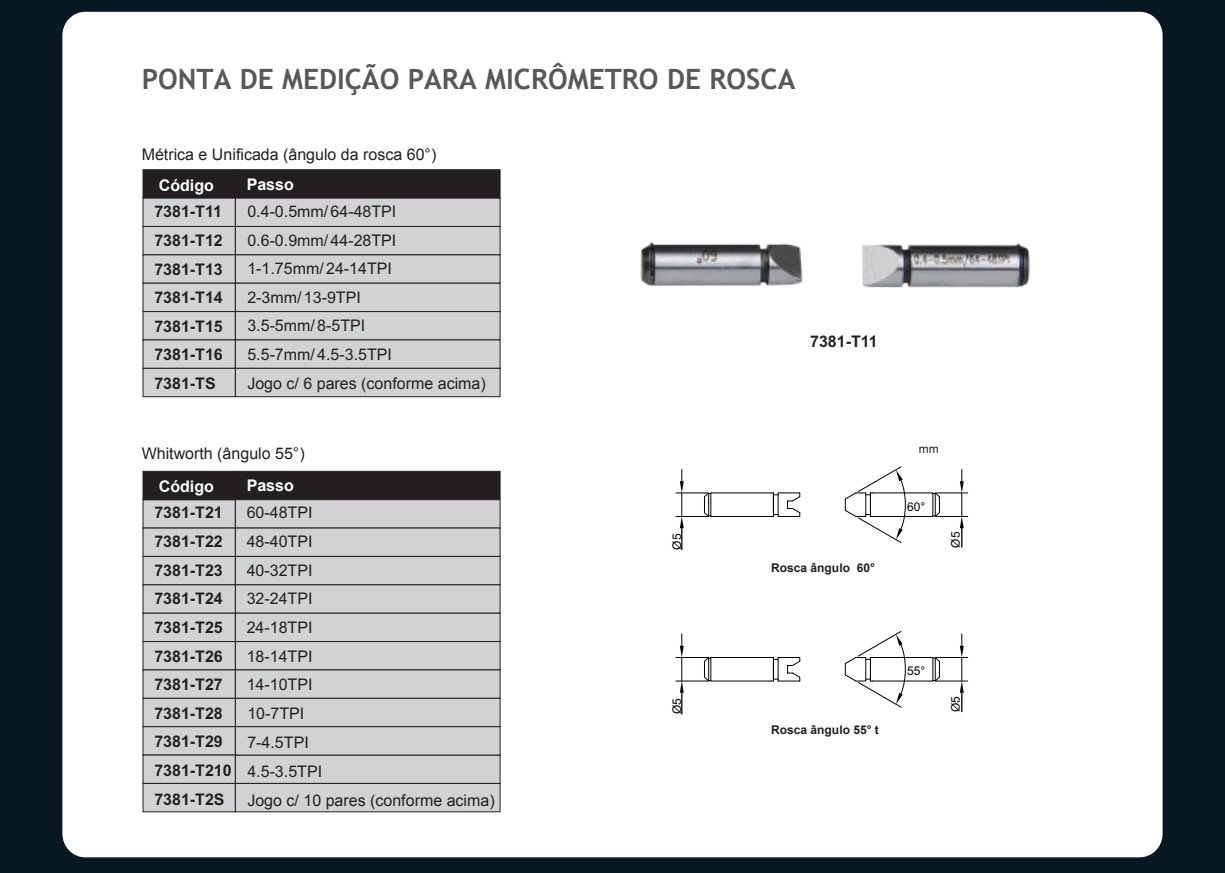
<style>
.page{position:relative;width:1225px;height:873px;background:#fff}
.page>*{position:absolute;margin:0;border:0;box-sizing:border-box;transform-origin:0 0}
.t1{font:700 28px "Trebuchet MS";color:#57585a}
.t2{font:16px/28.6px "Arial";color:#231f20}
.t3{font:700 16px/28.6px "Arial";color:#231f20;text-align:justify}
.t4{font:700 16px "Arial";color:#fff}
.t5{font:700 12px "Arial";color:#231f20}
.t6{font:12px "Arial";color:#010202}
.t7{font:12px "Arial";color:#231f20}
.s1{font-weight:700;color:#fff}
</style>
<div class="page">
<div style="left:0;top:0;width:1225px;height:872px;background:#071822"></div>
<div style="left:62px;top:12px;width:1100px;height:845px;background:#fff;border-radius:23px"></div>
<div style="left:142px;top:499px;width:94px;height:29px;background:#d1d2d4"></div>
<div style="left:142px;top:527px;width:94px;height:29px;background:#d1d2d4;border:1px solid #231f20"></div>
<div style="left:142px;top:555px;width:94px;height:30px;background:#d1d2d4;border:1px solid #231f20"></div>
<div style="left:142px;top:584px;width:94px;height:29px;background:#d1d2d4;border:1px solid #231f20"></div>
<div style="left:142px;top:612px;width:94px;height:29px;background:#d1d2d4;border:1px solid #231f20"></div>
<div style="left:142px;top:640px;width:94px;height:30px;background:#d1d2d4;border:1px solid #231f20"></div>
<div style="left:142px;top:669px;width:94px;height:29px;background:#d1d2d4;border:1px solid #231f20"></div>
<div style="left:142px;top:697px;width:94px;height:29px;background:#d1d2d4;border:1px solid #231f20"></div>
<div style="left:142px;top:725px;width:94px;height:30px;background:#d1d2d4;border:1px solid #231f20"></div>
<div style="left:142px;top:754px;width:94px;height:29px;background:#d1d2d4;border:1px solid #231f20"></div>
<div style="left:235px;top:754px;width:265px;height:29px;background:#d1d2d4;border:1px solid #231f20"></div>
<div style="left:142px;top:470px;width:94px;height:30px;background:#231f20;border:1px solid #231f20"></div>
<div style="left:235px;top:470px;width:265px;height:30px;background:#231f20;border:1px solid #231f20"></div>
<div style="left:235px;top:499px;width:265px;height:29px;background:#d1d2d4;border:1px solid #231f20"></div>
<div style="left:235px;top:527px;width:265px;height:29px;background:#d1d2d4;border:1px solid #231f20"></div>
<div style="left:235px;top:555px;width:265px;height:30px;background:#d1d2d4;border:1px solid #231f20"></div>
<div style="left:235px;top:584px;width:265px;height:29px;background:#d1d2d4;border:1px solid #231f20"></div>
<div style="left:235px;top:612px;width:265px;height:29px;background:#d1d2d4;border:1px solid #231f20"></div>
<div style="left:235px;top:640px;width:265px;height:30px;background:#d1d2d4;border:1px solid #231f20"></div>
<div style="left:235px;top:669px;width:265px;height:29px;background:#d1d2d4;border:1px solid #231f20"></div>
<div style="left:235px;top:697px;width:265px;height:29px;background:#d1d2d4;border:1px solid #231f20"></div>
<div style="left:235px;top:725px;width:265px;height:30px;background:#d1d2d4;border:1px solid #231f20"></div>
<div style="left:142px;top:169px;width:94px;height:29px;background:#231f20;border:1px solid #231f20"></div>
<div style="left:235px;top:169px;width:265px;height:29px;background:#231f20;border:1px solid #231f20"></div>
<div style="left:142px;top:197px;width:94px;height:30px;background:#d1d2d4;border:1px solid #231f20"></div>
<div style="left:142px;top:226px;width:94px;height:29px;background:#d1d2d4;border:1px solid #231f20"></div>
<div style="left:142px;top:254px;width:94px;height:29px;background:#d1d2d4;border:1px solid #231f20"></div>
<div style="left:142px;top:282px;width:94px;height:30px;background:#d1d2d4;border:1px solid #231f20"></div>
<div style="left:142px;top:311px;width:94px;height:29px;background:#d1d2d4;border:1px solid #231f20"></div>
<div style="left:142px;top:339px;width:94px;height:29px;background:#d1d2d4;border:1px solid #231f20"></div>
<div style="left:235px;top:197px;width:265px;height:30px;background:#d1d2d4;border:1px solid #231f20"></div>
<div style="left:235px;top:226px;width:265px;height:29px;background:#d1d2d4;border:1px solid #231f20"></div>
<div style="left:235px;top:254px;width:265px;height:29px;background:#d1d2d4;border:1px solid #231f20"></div>
<div style="left:235px;top:282px;width:265px;height:30px;background:#d1d2d4;border:1px solid #231f20"></div>
<div style="left:235px;top:311px;width:265px;height:29px;background:#d1d2d4;border:1px solid #231f20"></div>
<div style="left:235px;top:339px;width:265px;height:29px;background:#d1d2d4;border:1px solid #231f20"></div>
<div style="left:142px;top:367px;width:94px;height:30px;background:#d1d2d4;border:1px solid #231f20"></div>
<div style="left:235px;top:367px;width:265px;height:30px;background:#d1d2d4;border:1px solid #231f20"></div>
<div style="left:142px;top:782px;width:94px;height:30px;background:#d1d2d4;border:1px solid #231f20"></div>
<div style="left:235px;top:782px;width:265px;height:30px;background:#d1d2d4;border:1px solid #231f20"></div>
<svg style="left:675px;top:469px;width:125px;height:80px"></svg>
<svg style="left:844px;top:466px;width:124px;height:81px"></svg>
<svg style="left:675px;top:633px;width:125px;height:81px"></svg>
<svg style="left:844px;top:631px;width:124px;height:81px"></svg>
<img style="left:640px;top:241px;width:389px;height:47px">
<p class="t1" style="left:142px;top:62px;width:655px">PONTA DE MEDIÇÃO PARA MICRÔMETRO DE ROSCA</p>
<p class="t2" style="left:159px;top:140px;width:279px;line-height:30.2px;text-indent:-17px">Métrica e Unificada (ângulo da rosca 60°)<br><span class="s1">Código</span></p>
<p class="t4" style="left:247px;top:174px;width:49px">Passo</p>
<p class="t3" style="left:154px;top:199px;width:70px">7381-T11<br>7381-T12<br>7381-T13<br>7381-T14<br>7381-T15<br>7381-T16<br>7381-TS</p>
<p class="t2" style="left:247px;top:198px;width:240px">0.4-0.5mm/ 64-48TPI<br>0.6-0.9mm/ 44-28TPI<br>1-1.75mm/ 24-14TPI<br>2-3mm/ 13-9TPI<br>3.5-5mm/ 8-5TPI<br>5.5-7mm/ 4.5-3.5TPI<br>Jogo c/ 6 pares (conforme acima)</p>
<p class="t2" style="left:159px;top:437px;width:147px;line-height:33.2px;text-indent:-17px">Whitworth (ângulo 55°)<br><span class="s1">Código</span></p>
<p class="t2" style="left:247px;top:472px;width:249px"><span class="s1">Passo<br></span>60-48TPI<br>48-40TPI<br>40-32TPI<br>32-24TPI<br>24-18TPI<br>18-14TPI<br>14-10TPI<br>10-7TPI<br>7-4.5TPI<br>4.5-3.5TPI<br>Jogo c/ 10 pares (conforme acima)</p>
<p class="t3" style="left:154px;top:499px;width:79px;text-align:left">7381-T21<br>7381-T22<br>7381-T23<br>7381-T24<br>7381-T25<br>7381-T26<br>7381-T27<br>7381-T28<br>7381-T29<br>7381-T210<br>7381-T2S</p>
<p class="t3" style="left:810px;top:328px;width:69px">7381-T11</p>
<p class="t7" style="left:918px;top:444px;width:21px">mm</p>
<p class="t6" style="left:907px;top:501px;width:20px">60°</p>
<p class="t6" style="left:672px;top:549px;width:18px;rotate:-90deg">Ø5</p>
<p class="t6" style="left:951px;top:547px;width:18px;rotate:-90deg">Ø5</p>
<p class="t5" style="left:771px;top:559px;width:105px">Rosca ângulo 60°</p>
<p class="t6" style="left:907px;top:666px;width:20px">55°</p>
<p class="t6" style="left:672px;top:713px;width:18px;rotate:-90deg">Ø5</p>
<p class="t6" style="left:951px;top:711px;width:18px;rotate:-90deg">Ø5</p>
<p class="t5" style="left:771px;top:721px;width:109px">Rosca ângulo 55° t</p>
</div>
